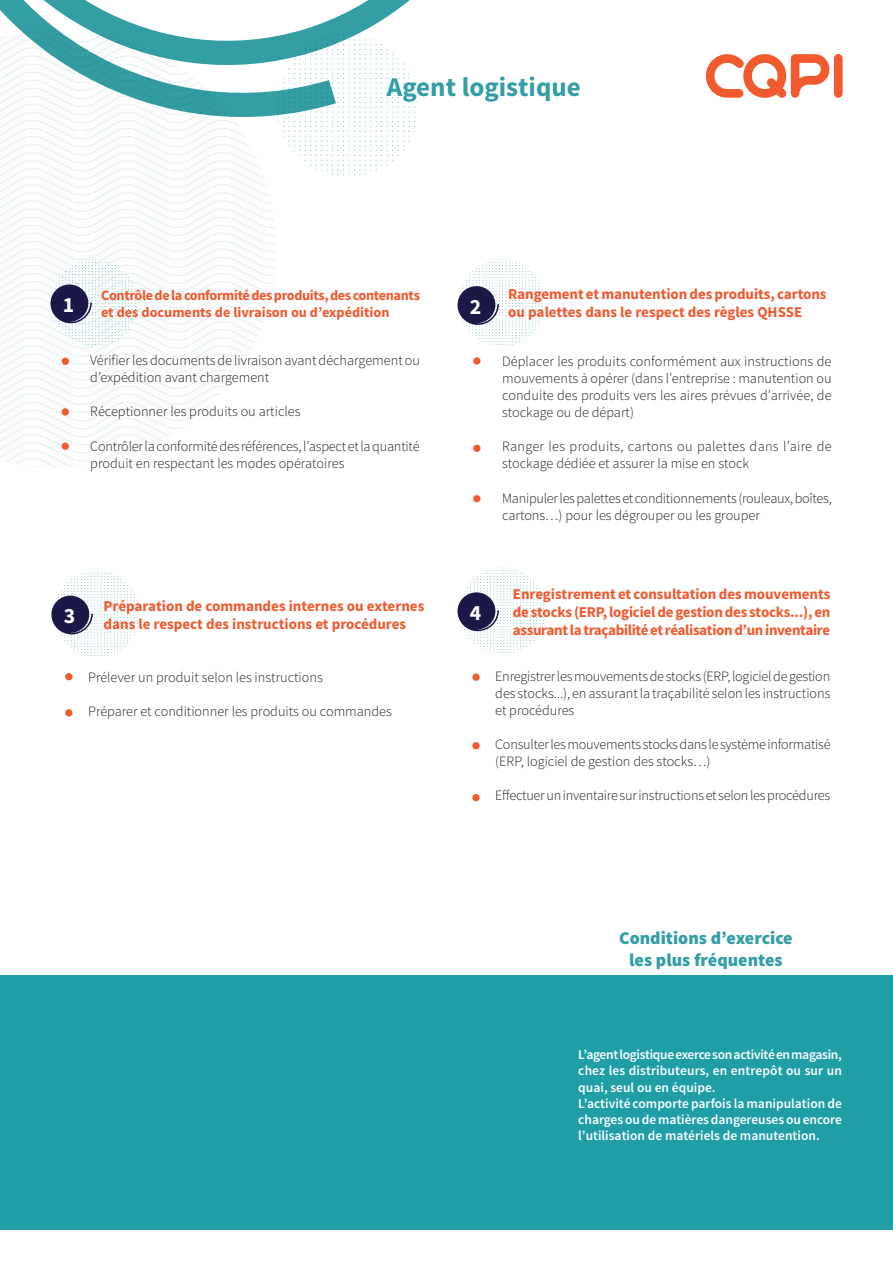
<style>
.page{position:relative;width:893px;height:1263px;background:#fff}
.page>*{position:absolute;margin:0;border:0;box-sizing:border-box;transform-origin:0 0}
.t1{font:700 27px "Source Sans Pro";color:#349ea5}
.t2{font:700 21.75px "Source Sans Pro";color:#fff}
.t3{font:900 18px "Source Sans Pro";color:#349ea5}
.t4{font:700 15px/18px "Source Sans Pro";letter-spacing:-.005em;color:#f1592f}
.t5{font:300 14.25px/17.1px "Source Sans Pro";color:#231f20}
.t6{font:300 14.25px/17.1px "Source Sans Pro";letter-spacing:-.02em;color:#231f20}
.t7{font:700 14.25px/17.1px "Source Sans Pro";letter-spacing:-.025em;color:#f1592f}
.t8{font:600 13.5px/16.2px "Source Sans Pro";color:#fff;text-align:justify}
</style>
<div class="page">
<svg style="left:299px;top:155px;width:100px;height:20px"></svg>
<img style="left:0;top:155px;width:276px;height:313px">
<svg style="left:0;top:0;width:415px;height:155px"></svg>
<svg style="left:50px;top:259px;width:86px;height:86px"></svg>
<svg style="left:51px;top:570px;width:87px;height:86px"></svg>
<svg style="left:458px;top:259px;width:85px;height:86px"></svg>
<svg style="left:458px;top:567px;width:86px;height:86px"></svg>
<div style="left:65px;top:673px;width:7px;height:7px;background:#f1592f;border-radius:50%"></div>
<div style="left:65px;top:709px;width:7px;height:7px;background:#f1592f;border-radius:50%"></div>
<div style="left:62px;top:358px;width:7px;height:7px;background:#f1592f;border-radius:50%"></div>
<div style="left:62px;top:408px;width:7px;height:7px;background:#f1592f;border-radius:50%"></div>
<div style="left:62px;top:443px;width:7px;height:7px;background:#f1592f;border-radius:50%"></div>
<div style="left:473px;top:357px;width:7px;height:8px;background:#f1592f;border-radius:50%"></div>
<div style="left:473px;top:445px;width:7px;height:7px;background:#f1592f;border-radius:50%"></div>
<div style="left:473px;top:495px;width:7px;height:7px;background:#f1592f;border-radius:50%"></div>
<div style="left:472px;top:673px;width:8px;height:8px;background:#f1592f;border-radius:50%"></div>
<div style="left:472px;top:742px;width:8px;height:7px;background:#f1592f;border-radius:50%"></div>
<div style="left:472px;top:794px;width:8px;height:7px;background:#f1592f;border-radius:50%"></div>
<div style="left:0;top:975px;width:893px;height:255px;background:#209ea6"></div>
<svg style="left:705px;top:54px;width:138px;height:44px"></svg>
<p class="t1" style="left:387px;top:69px;width:195px">Agent logistique</p>
<p class="t2" style="left:63px;top:291px;width:13px">1</p>
<p class="t7" style="left:101px;top:287px;width:320px">Contrôle de la conformité des produits, des contenants et des documents de livraison ou d’expédition</p>
<p class="t4" style="left:508px;top:286px;width:320px">Rangement et manutention des produits, cartons ou palettes dans le respect des règles QHSSE</p>
<p class="t2" style="left:470px;top:292px;width:13px">2</p>
<p class="t5" style="left:90px;top:352px;width:331px;text-indent:-27px">• Vérifier les documents de livraison avant déchargement ou d’expédition avant chargement</p>
<p class="t5" style="left:63px;top:403px;width:239px">• Réceptionner les produits ou articles</p>
<p class="t5" style="left:90px;top:437px;width:331px;text-indent:-27px">• Contrôler la conformité des références, l’aspect et la quantité produit en respectant les modes opératoires</p>
<p class="t5" style="left:502px;top:353px;width:331px;text-align:justify;text-indent:-27px">• Déplacer les produits conformément aux instructions de mouvements à opérer (dans l’entreprise : manutention ou conduite des produits vers les aires prévues d’arrivée, de stockage ou de départ)</p>
<p class="t5" style="left:502px;top:438px;width:331px;text-indent:-27px">• Ranger les produits, cartons ou palettes dans l’aire de stockage dédiée et assurer la mise en stock</p>
<p class="t6" style="left:502px;top:489px;width:331px;text-indent:-27px">• Manipuler les palettes et conditionnements (rouleaux, boîtes, cartons…) pour les dégrouper ou les grouper</p>
<p class="t2" style="left:64px;top:602px;width:13px">3</p>
<p class="t4" style="left:103px;top:598px;width:322px">Préparation de commandes internes ou externes dans le respect des instructions et procédures</p>
<p class="t2" style="left:470px;top:599px;width:13px">4</p>
<p class="t4" style="left:513px;top:586px;width:319px;text-align:justify">Enregistrement et consultation des mouvements de stocks (ERP, logiciel de gestion des stocks...), en assurant la traçabilité et réalisation d’un inventaire</p>
<p class="t5" style="left:67px;top:669px;width:257px">• Prélever un produit selon les instructions</p>
<p class="t5" style="left:67px;top:703px;width:326px">• Préparer et conditionner les produits ou commandes</p>
<p class="t5" style="left:495px;top:667px;width:337px;text-align:justify;text-indent:-21px">• Enregistrer les mouvements de stocks (ERP, logiciel de gestion des stocks...), en assurant la traçabilité selon les instructions et procédures</p>
<p class="t5" style="left:495px;top:736px;width:337px;text-indent:-21px">• Consulter les mouvements stocks dans le système informatisé (ERP, logiciel de gestion des stocks…)</p>
<p class="t5" style="left:474px;top:787px;width:358px">• Effectuer un inventaire sur instructions et selon les procédures</p>
<p class="t3" style="left:619px;top:927px;width:175px">Conditions d’exercice</p>
<p class="t3" style="left:629px;top:948px;width:155px">les plus fréquentes</p>
<p class="t8" style="left:578px;top:1047px;width:265px">L’agent logistique exerce son activité en magasin, chez les distributeurs, en entrepôt ou sur un quai, seul ou en équipe.</p>
<p class="t8" style="left:578px;top:1095px;width:265px">L’activité comporte parfois la manipulation de charges ou de matières dangereuses ou encore l’utilisation de matériels de manutention.</p>
</div>
